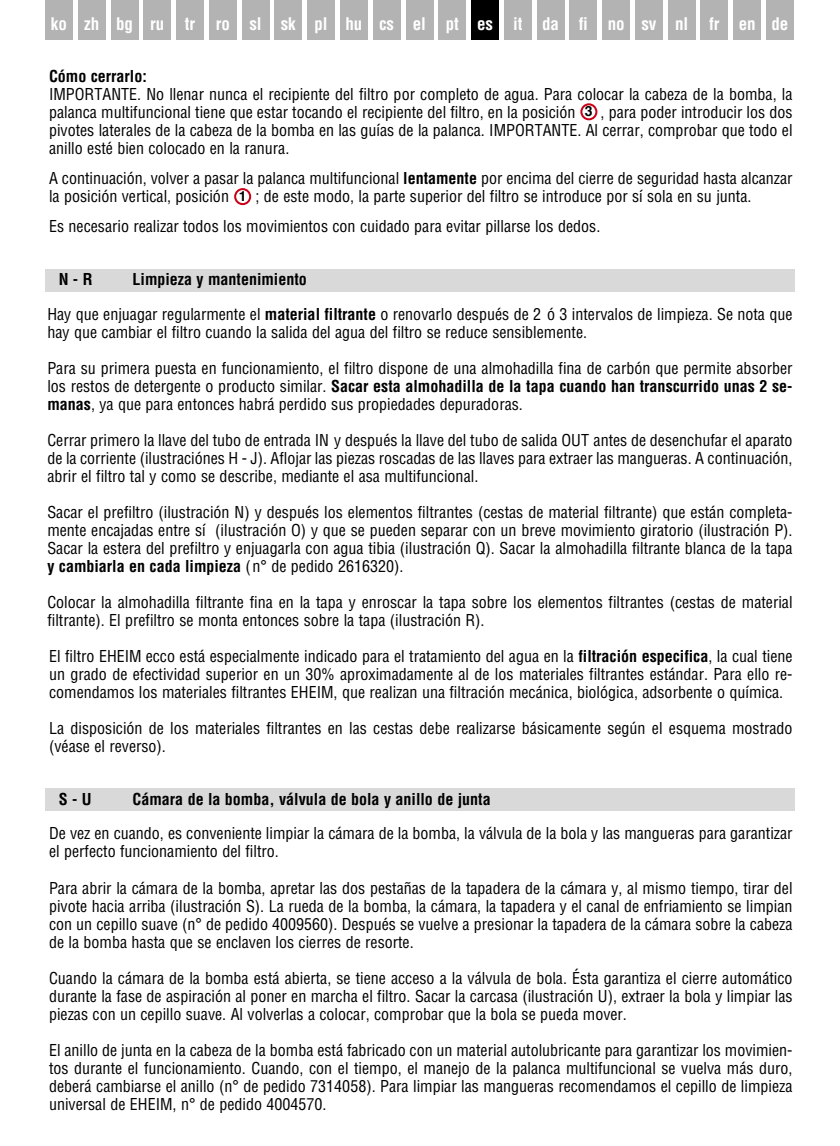
<style>
.page{position:relative;width:840px;height:1146px;background:#fff}
.page>*{position:absolute;margin:0;border:0;box-sizing:border-box;transform-origin:0 0}
.t1{font:700 condensed 17px "Helvetica";letter-spacing:-.005em;color:#fff}
.t2{font:condensed 16px/18px "Helvetica";color:#000;text-align:justify}
.t3{font:700 condensed 16px "Helvetica";color:#000}
.t4{font:700 14px "Helvetica";color:#000}
.s1{font-weight:700}
</style>
<div class="page">
<div style="left:45px;top:269px;width:749px;height:22px;background:#d9d9d9"></div>
<div style="left:45px;top:788px;width:749px;height:23px;background:#d9d9d9"></div>
<svg style="left:234px;top:188px;width:17px;height:17px"></svg>
<svg style="left:580px;top:103px;width:17px;height:17px"></svg>
<div style="left:45px;top:0;width:27px;height:40px;background:#b3b3b3"></div>
<div style="left:78px;top:0;width:27px;height:40px;background:#b3b3b3"></div>
<div style="left:111px;top:0;width:27px;height:40px;background:#b3b3b3"></div>
<div style="left:144px;top:0;width:27px;height:40px;background:#b3b3b3"></div>
<div style="left:176px;top:0;width:27px;height:40px;background:#b3b3b3"></div>
<div style="left:209px;top:0;width:27px;height:40px;background:#b3b3b3"></div>
<div style="left:242px;top:0;width:27px;height:40px;background:#b3b3b3"></div>
<div style="left:275px;top:0;width:27px;height:40px;background:#b3b3b3"></div>
<div style="left:307px;top:0;width:27px;height:40px;background:#b3b3b3"></div>
<div style="left:340px;top:0;width:27px;height:40px;background:#b3b3b3"></div>
<div style="left:373px;top:0;width:27px;height:40px;background:#b3b3b3"></div>
<div style="left:405px;top:0;width:28px;height:40px;background:#b3b3b3"></div>
<div style="left:438px;top:0;width:27px;height:40px;background:#b3b3b3"></div>
<div style="left:471px;top:0;width:27px;height:40px;background:#000"></div>
<div style="left:504px;top:0;width:27px;height:40px;background:#b3b3b3"></div>
<div style="left:536px;top:0;width:28px;height:40px;background:#b3b3b3"></div>
<div style="left:569px;top:0;width:27px;height:40px;background:#b3b3b3"></div>
<div style="left:602px;top:0;width:27px;height:40px;background:#b3b3b3"></div>
<div style="left:635px;top:0;width:27px;height:40px;background:#b3b3b3"></div>
<div style="left:667px;top:0;width:27px;height:40px;background:#b3b3b3"></div>
<div style="left:700px;top:0;width:27px;height:40px;background:#b3b3b3"></div>
<div style="left:733px;top:0;width:27px;height:40px;background:#b3b3b3"></div>
<div style="left:766px;top:0;width:27px;height:40px;background:#b3b3b3"></div>
<p class="t1" style="left:51px;top:18px;width:17px">ko</p>
<p class="t1" style="left:84px;top:18px;width:17px">zh</p>
<p class="t1" style="left:116px;top:18px;width:18px">bg</p>
<p class="t1" style="left:150px;top:18px;width:16px">ru</p>
<p class="t1" style="left:185px;top:18px;width:12px">tr</p>
<p class="t1" style="left:216px;top:18px;width:16px">ro</p>
<p class="t1" style="left:249px;top:18px;width:14px">sl</p>
<p class="t1" style="left:281px;top:18px;width:17px">sk</p>
<p class="t1" style="left:314px;top:18px;width:15px">pl</p>
<p class="t1" style="left:345px;top:18px;width:18px">hu</p>
<p class="t1" style="left:379px;top:18px;width:17px">cs</p>
<p class="t1" style="left:412px;top:18px;width:15px">el</p>
<p class="t1" style="left:445px;top:18px;width:15px">pt</p>
<p class="t1" style="left:477px;top:18px;width:17px">es</p>
<p class="t1" style="left:513px;top:18px;width:11px">it</p>
<p class="t1" style="left:542px;top:18px;width:18px">da</p>
<p class="t1" style="left:578px;top:18px;width:11px">fi</p>
<p class="t1" style="left:607px;top:18px;width:18px">no</p>
<p class="t1" style="left:641px;top:18px;width:17px">sv</p>
<p class="t1" style="left:674px;top:18px;width:15px">nl</p>
<p class="t1" style="left:709px;top:18px;width:12px">fr</p>
<p class="t1" style="left:738px;top:18px;width:18px">en</p>
<p class="t1" style="left:771px;top:18px;width:18px">de</p>
<p class="t3" style="left:49px;top:70px;width:99px">Cómo cerrarlo:</p>
<p class="t2" style="left:49px;top:87px;width:744px">IMPORTANTE. No llenar nunca el recipiente del filtro por completo de agua. Para colocar la cabeza de la bomba, la palanca multifuncional tiene que estar tocando el recipiente del filtro, en la posición</p>
<p class="t2" style="left:49px;top:105px;width:744px;text-indent:551px">, para poder introducir los dos pivotes laterales de la cabeza de la bomba en las guías de la palanca. IMPORTANTE. Al cerrar, comprobar que todo el anillo esté bien colocado en la ranura.</p>
<p class="t2" style="left:49px;top:171px;width:744px">A continuación, volver a pasar la palanca multifuncional <span class="s1">lentamente</span> por encima del cierre de seguridad hasta alcanzar la posición vertical, posición</p>
<p class="t4" style="left:584px;top:105px;width:9px">3</p>
<p class="t2" style="left:255px;top:189px;width:497px">; de este modo, la parte superior del filtro se introduce por sí sola en su junta.</p>
<p class="t2" style="left:49px;top:219px;width:552px">Es necesario realizar todos los movimientos con cuidado para evitar pillarse los dedos.</p>
<p class="t4" style="left:238px;top:190px;width:9px">1</p>
<p class="t3" style="left:59px;top:273px;width:35px">N - R</p>
<p class="t3" style="left:132px;top:273px;width:176px">Limpieza y mantenimiento</p>
<p class="t2" style="left:47px;top:306px;width:746px">Hay que enjuagar regularmente el <span class="s1">material filtrante</span> o renovarlo después de 2 ó 3 intervalos de limpieza. Se nota que hay que cambiar el filtro cuando la salida del agua del filtro se reduce sensiblemente.</p>
<p class="t2" style="left:47px;top:360px;width:746px">Para su primera puesta en funcionamiento, el filtro dispone de una almohadilla fina de carbón que permite absorber los restos de detergente o producto similar. <span class="s1">Sacar esta almohadilla de la tapa cuando han transcurrido unas 2 se&shy;manas</span>, ya que para entonces habrá perdido sus propiedades depuradoras.</p>
<p class="t2" style="left:47px;top:432px;width:746px">Cerrar primero la llave del tubo de entrada IN y después la llave del tubo de salida OUT antes de desenchufar el aparato de la corriente (ilustraciónes H - J). Aflojar las piezas roscadas de las llaves para extraer las mangueras. A continuación, abrir el filtro tal y como se describe, mediante el asa multifuncional.</p>
<p class="t2" style="left:47px;top:504px;width:746px">Sacar el prefiltro (ilustración N) y después los elementos filtrantes (cestas de material filtrante) que están completa&shy;mente encajadas entre sí (ilustración O) y que se pueden separar con un breve movimiento giratorio (ilustración P).<br>Sacar la estera del prefiltro y enjuagarla con agua tibia (ilustración Q). Sacar la almohadilla filtrante blanca de la tapa <span class="s1">y cambiarla en cada limpieza</span> (n° de pedido 2616320).</p>
<p class="t2" style="left:47px;top:594px;width:746px">Colocar la almohadilla filtrante fina en la tapa y enroscar la tapa sobre los elementos filtrantes (cestas de material filtrante). El prefiltro se monta entonces sobre la tapa (ilustración R).</p>
<p class="t2" style="left:49px;top:648px;width:744px">El filtro EHEIM ecco está especialmente indicado para el tratamiento del agua en la <span class="s1">filtración especifica</span>, la cual tiene un grado de efectividad superior en un 30% aproximadamente al de los materiales filtrantes estándar. Para ello re&shy;comendamos los materiales filtrantes EHEIM, que realizan una filtración mecánica, biológica, adsorbente o química.</p>
<p class="t2" style="left:49px;top:720px;width:744px">La disposición de los materiales filtrantes en las cestas debe realizarse básicamente según el esquema mostrado (véase el reverso).</p>
<p class="t3" style="left:59px;top:792px;width:34px">S - U</p>
<p class="t3" style="left:132px;top:792px;width:359px">Cámara de la bomba, válvula de bola y anillo de junta</p>
<p class="t2" style="left:49px;top:825px;width:744px">De vez en cuando, es conveniente limpiar la cámara de la bomba, la válvula de la bola y las mangueras para garantizar el perfecto funcionamiento del filtro.</p>
<p class="t2" style="left:49px;top:879px;width:744px">Para abrir la cámara de la bomba, apretar las dos pestañas de la tapadera de la cámara y, al mismo tiempo, tirar del pivote hacia arriba (ilustración S). La rueda de la bomba, la cámara, la tapadera y el canal de enfriamiento se limpian con un cepillo suave (n° de pedido 4009560). Después se vuelve a presionar la tapadera de la cámara sobre la cabeza de la bomba hasta que se enclaven los cierres de resorte.</p>
<p class="t2" style="left:49px;top:969px;width:744px">Cuando la cámara de la bomba está abierta, se tiene acceso a la válvula de bola. Ésta garantiza el cierre automático durante la fase de aspiración al poner en marcha el filtro. Sacar la carcasa (ilustración U), extraer la bola y limpiar las piezas con un cepillo suave. Al volverlas a colocar, comprobar que la bola se pueda mover.</p>
<p class="t2" style="left:49px;top:1041px;width:744px">El anillo de junta en la cabeza de la bomba está fabricado con un material autolubricante para garantizar los movimien&shy;tos durante el funcionamiento. Cuando, con el tiempo, el manejo de la palanca multifuncional se vuelva más duro, deberá cambiarse el anillo (n° de pedido 7314058). Para limpiar las mangueras recomendamos el cepillo de limpieza universal de EHEIM, n° de pedido 4004570.</p>
</div>
